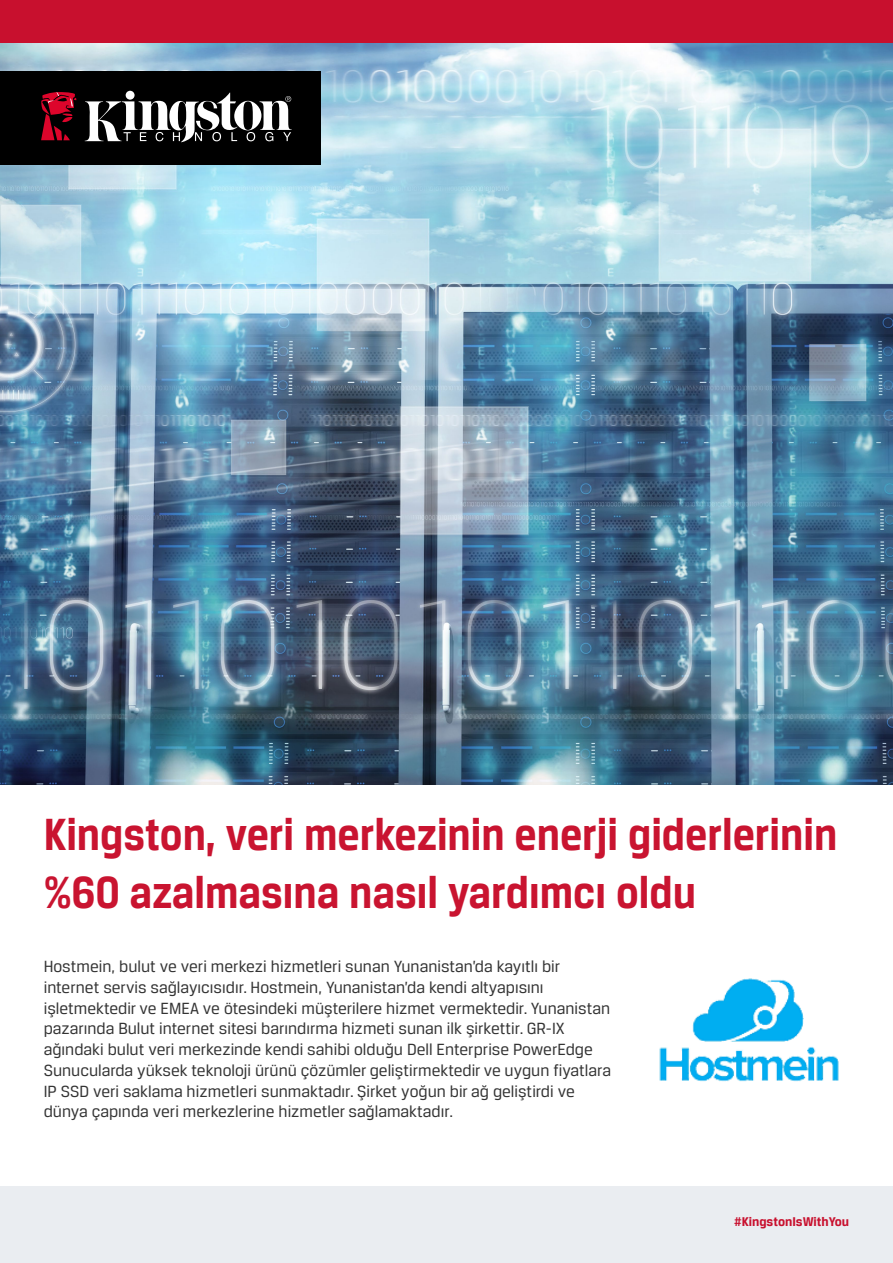
<style>
.page{position:relative;width:893px;height:1263px;background:#fff}
.page>*{position:absolute;margin:0;border:0;box-sizing:border-box;transform-origin:0 0}
.t1{font:700 48px/57.6px "Breuer Text";color:#c91430;scale:.9 1}
.t2{font:17.25px/20.7px "Breuer Text";color:#343434}
.t3{font:700 13.5px "Breuer Text";color:#c8102e}
</style>
<div class="page">
<img style="left:0;top:43px;width:893px;height:741px">
<div style="left:0;top:0;width:893px;height:43px;background:#c8102e"></div>
<div style="left:0;top:72px;width:321px;height:93px;background:#000"></div>
<div style="left:126px;top:91px;width:9px;height:9px;background:#fff;border-radius:50%"></div>
<svg style="left:85px;top:93px;width:207px;height:49px"></svg>
<svg style="left:41px;top:92px;width:35px;height:49px"></svg>
<div style="left:0;top:1186px;width:893px;height:77px;background:#eaedf1"></div>
<img style="left:659px;top:978px;width:180px;height:104px">
<h1 class="t1" style="left:44px;top:805px;width:883px">Kingston, veri merkezinin enerji giderlerinin %60 azalmasına nasıl yardımcı oldu</h1>
<p class="t2" style="left:44px;top:956px;width:569px">Hostmein, bulut ve veri merkezi hizmetleri sunan Yunanistan’da kayıtlı bir internet servis sağlayıcısıdır. Hostmein, Yunanistan’da kendi altyapısını işletmektedir ve EMEA ve ötesindeki müşterilere hizmet vermektedir. Yunanistan pazarında Bulut internet sitesi barındırma hizmeti sunan ilk şirkettir. GR-IX ağındaki bulut veri merkezinde kendi sahibi olduğu Dell Enterprise PowerEdge Sunucularda yüksek teknoloji ürünü çözümler geliştirmektedir ve uygun fiyatlara IP SSD veri saklama hizmetleri sunmaktadır. Şirket yoğun bir ağ geliştirdi ve dünya çapında veri merkezlerine hizmetler sağlamaktadır.</p>
<p class="t3" style="left:734px;top:1213px;width:117px">#KingstonIsWithYou</p>
</div>
